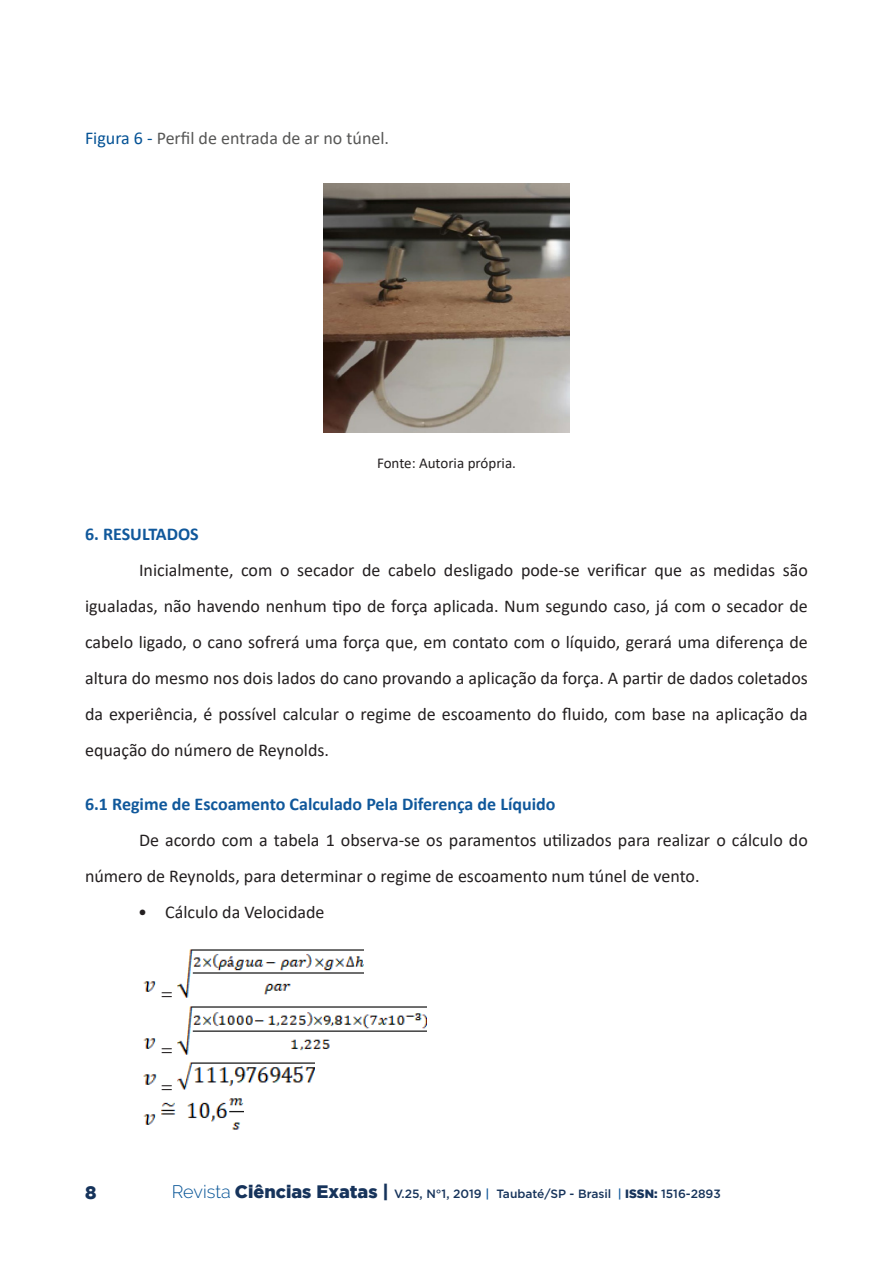
<style>
.page{position:relative;width:893px;height:1263px;background:#fff}
.page>*{position:absolute;margin:0;border:0;box-sizing:border-box;transform-origin:0 0}
.t1{font:21px "Minion Pro";color:#231f20}
.Texto{font:18px/36px "Calibri";color:#231f20;text-align:justify}
.Titulo_Artigo{font:700 18px "Calibri";color:#10589b}
.Texto-2{font:18px "Calibri";color:#575756}
.t2{font:900 18px "Gotham";color:#16335b}
.Texto-3{font:15px "Calibri";color:#231f20}
.t3{font:500 12px "Gotham";color:#16335b}
.s1{color:#045295}
.s2{font-family:"Raleway";font-weight:300;font-size:18px;color:#045295}
.s3{font-weight:900;font-size:18px}
.s4{color:#10589b}
.s5{font-weight:900}
</style>
<div class="page">
<img style="left:323px;top:183px;width:247px;height:250px">
<img style="left:143px;top:981px;width:13px;height:11px">
<img style="left:178px;top:949px;width:185px;height:49px">
<img style="left:143px;top:1038px;width:13px;height:11px">
<img style="left:178px;top:1006px;width:248px;height:49px">
<img style="left:144px;top:1074px;width:12px;height:11px">
<img style="left:178px;top:1062px;width:136px;height:28px">
<img style="left:143px;top:1114px;width:13px;height:11px">
<img style="left:161px;top:1098px;width:83px;height:32px">
<p class="Texto-2" style="left:85px;top:126px;width:306px"><span class="s1">Figura 6 -</span> Perfil de entrada de ar no túnel.</p>
<p class="Texto-3" style="left:377px;top:453px;width:140px">Fonte: Autoria própria.</p>
<p class="Titulo_Artigo" style="left:85px;top:521px;width:115px">6. RESULTADOS</p>
<p class="Texto" style="left:85px;top:552px;width:724px;text-indent:54px">Inicialmente, com o secador de cabelo desligado pode-se verificar que as medidas são igualadas, não havendo nenhum tipo de força aplicada. Num segundo caso, já com o secador de cabelo ligado, o cano sofrerá uma força que, em contato com o líquido, gerará uma diferença de altura do mesmo nos dois lados do cano provando a aplicação da força. A partir de dados coletados da experiência, é possível calcular o regime de escoamento do fluido, com base na aplicação da equação do número de Reynolds.</p>
<p class="Titulo_Artigo" style="left:85px;top:791px;width:472px">6.1 Regime de Escoamento Calculado Pela Diferença de Líquido</p>
<p class="Texto" style="left:85px;top:822px;width:724px;text-indent:54px">De acordo com a tabela 1 observa-se os paramentos utilizados para realizar o cálculo do número de Reynolds, para determinar o regime de escoamento num túnel de vento.</p>
<p class="Texto" style="left:138px;top:894px;width:188px">• Cálculo da Velocidade</p>
<p class="t1" style="left:161px;top:979px;width:14px">=</p>
<p class="t1" style="left:161px;top:1035px;width:14px">=</p>
<p class="t1" style="left:161px;top:1072px;width:14px">=</p>
<p class="t2" style="left:85px;top:1182px;width:13px">8</p>
<p class="t3" style="left:172px;top:1186px;width:550px"><span class="s2">Revista</span> <span class="s3">Ciências Exatas |</span> V.25, N°1, 2019 <span class="s4">|</span> Taubaté/SP - Brasil <span class="s4">|</span> <span class="s5">ISSN:</span> 1516-2893</p>
</div>
